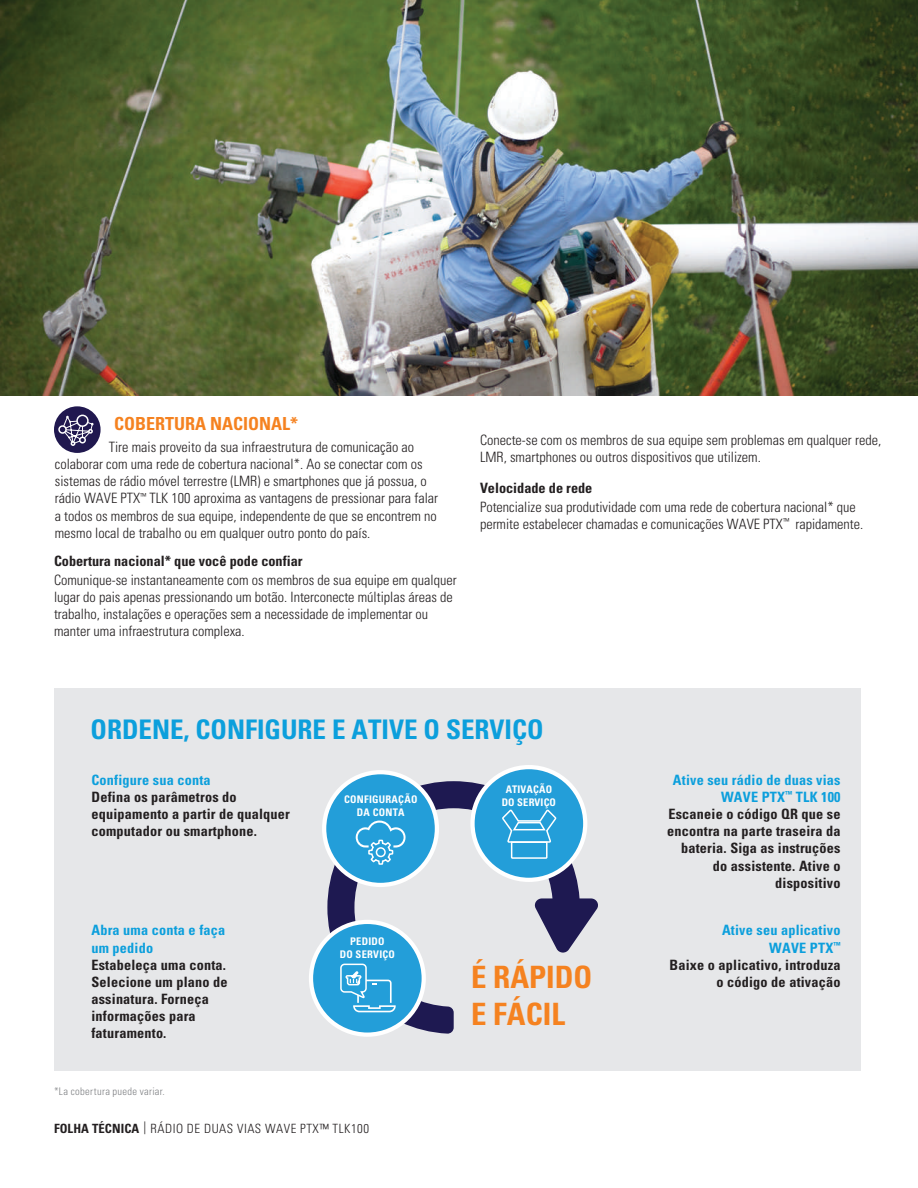
<style>
.page{position:relative;width:918px;height:1188px;background:#fff}
.page>*{position:absolute;margin:0;border:0;box-sizing:border-box;transform-origin:0 0}
.t1{font:700 condensed 30.75px/36.9px "Univers";color:#f58220}
.t2{font:700 condensed 27px "Univers";color:#0c9fdc}
.t3{font:700 condensed 18px "Univers";color:#f58220}
.t4{font:300 condensed 14.25px/17.1px "Univers";color:#231f20}
.t5{font:700 condensed 14.25px/17.1px "Univers";letter-spacing:.015em;color:#231f20}
.t6{font:700 condensed 14.25px/17.1px "Univers";letter-spacing:.015em;color:#0c9fdc}
.t7{font:300 condensed 12.75px "Univers";letter-spacing:.04em;color:#231f20}
.t8{font:700 condensed 10.5px/12.6px "Univers";letter-spacing:.025em;color:#fff;text-align:center}
.t9{font:300 condensed 10.5px "Univers";letter-spacing:.03em;color:#808285}
.s1{font-weight:700}
.s2{color:#0c9fdc}
</style>
<div class="page">
<div style="left:54px;top:406px;width:47px;height:47px;background:#20184f;border-radius:50%"></div>
<div style="left:76px;top:415px;width:13px;height:12px;border:2px solid #fff;border-radius:50%"></div>
<div style="left:58px;top:425px;width:9px;height:9px;border:2px solid #fff;border-radius:50%"></div>
<svg style="left:61px;top:416px;width:33px;height:30px"></svg>
<img style="left:0;top:0;width:918px;height:395px">
<div style="left:54px;top:688px;width:806px;height:383px;background:#e6e7e9"></div>
<svg style="left:327px;top:781px;width:271px;height:253px"></svg>
<div style="left:311px;top:922px;width:113px;height:113px;background:#239ed9;border-radius:50%"></div>
<div style="left:309px;top:920px;width:117px;height:117px;border:4px solid #fff;border-radius:50%"></div>
<div style="left:324px;top:772px;width:113px;height:113px;background:#239ed9;border-radius:50%"></div>
<div style="left:322px;top:770px;width:117px;height:117px;border:4px solid #fff;border-radius:50%"></div>
<div style="left:473px;top:767px;width:112px;height:113px;background:#239ed9;border-radius:50%"></div>
<div style="left:470px;top:765px;width:117px;height:117px;border:4px solid #fff;border-radius:50%"></div>
<svg style="left:502px;top:809px;width:55px;height:50px"></svg>
<svg style="left:355px;top:820px;width:51px;height:45px"></svg>
<svg style="left:340px;top:963px;width:56px;height:49px"></svg>
<p class="t3" style="left:114px;top:413px;width:186px">COBERTURA NACIONAL*</p>
<p class="t4" style="left:55px;top:439px;width:385px;text-indent:54px">Tire mais proveito da sua infraestrutura de comunicação ao colaborar com uma rede de cobertura nacional*. Ao se conectar com os sistemas de rádio móvel terrestre (LMR) e smartphones que já possua, o rádio WAVE PTX<sup>™</sup> TLK 100 aproxima as vantagens de pressionar para falar a todos os membros de sua equipe, independente de que se encontrem no mesmo local de trabalho ou em qualquer outro ponto do país.</p>
<p class="t4" style="left:54px;top:571px;width:404px">Comunique-se instantaneamente com os membros de sua equipe em qualquer lugar do pais apenas pressionando um botão. Interconecte múltiplas áreas de trabalho, instalações e operações sem a necessidade de implementar ou manter uma infraestrutura complexa.</p>
<p class="t5" style="left:54px;top:553px;width:250px">Cobertura nacional* que você pode confiar</p>
<p class="t4" style="left:480px;top:432px;width:403px">Conecte-se com os membros de sua equipe sem problemas em qualquer rede,<br>LMR, smartphones ou outros dispositivos que utilizem.</p>
<p class="t4" style="left:480px;top:498px;width:385px">Potencialize sua produtividade com uma rede de cobertura nacional* que permite estabelecer chamadas e comunicações WAVE PTX<sup>™</sup> rapidamente.</p>
<p class="t5" style="left:480px;top:479px;width:114px">Velocidade de rede</p>
<h2 class="t2" style="left:91px;top:713px;width:455px">ORDENE, CONFIGURE E ATIVE O SERVIÇO</h2>
<p class="t6" style="left:91px;top:771px;width:121px">Configure sua conta</p>
<p class="t5" style="left:91px;top:788px;width:200px">Defina os parâmetros do equipamento a partir de qualquer computador ou smartphone.</p>
<p class="t6" style="left:91px;top:922px;width:135px">Abra uma conta e faça um pedido</p>
<p class="t5" style="left:91px;top:956px;width:138px">Estabeleça uma conta.<br>Selecione um plano de assinatura. Forneça informações para faturamento.</p>
<p class="t8" style="left:506px;top:783px;width:48px">ATIVAÇÃO</p>
<p class="t8" style="left:344px;top:793px;width:75px">CONFIGURAÇÃO</p>
<p class="t8" style="left:502px;top:796px;width:56px">DO SERVIÇO</p>
<p class="t8" style="left:357px;top:806px;width:49px">DA CONTA</p>
<p class="t8" style="left:340px;top:935px;width:57px">PEDIDO<br>DO SERVIÇO</p>
<h1 class="t1" style="left:471px;top:959px;width:123px">É RÁPIDO<br>E FÁCIL</h1>
<p class="t9" style="left:54px;top:1085px;width:112px">*La cobertura puede variar.</p>
<p class="t7" style="left:54px;top:1121px;width:317px"><span class="s1">FOLHA TÉCNICA</span> | RÁDIO DE DUAS VIAS WAVE PTX™ TLK100</p>
<p class="t5" style="left:667px;top:771px;width:175px;text-align:right"><span class="s2">Ative seu rádio de duas vias<br>WAVE PTX</span><sup>™</sup> <span class="s2">TLK 100<br></span>Escaneie o código QR que se encontra na parte traseira da bateria. Siga as instruções do assistente. Ative o dispositivo</p>
<p class="t5" style="left:670px;top:922px;width:173px;text-align:right"><span class="s2">Ative seu aplicativo<br>WAVE PTX</span><sup>™<br></sup>Baixe o aplicativo, introduza o código de ativação</p>
</div>
